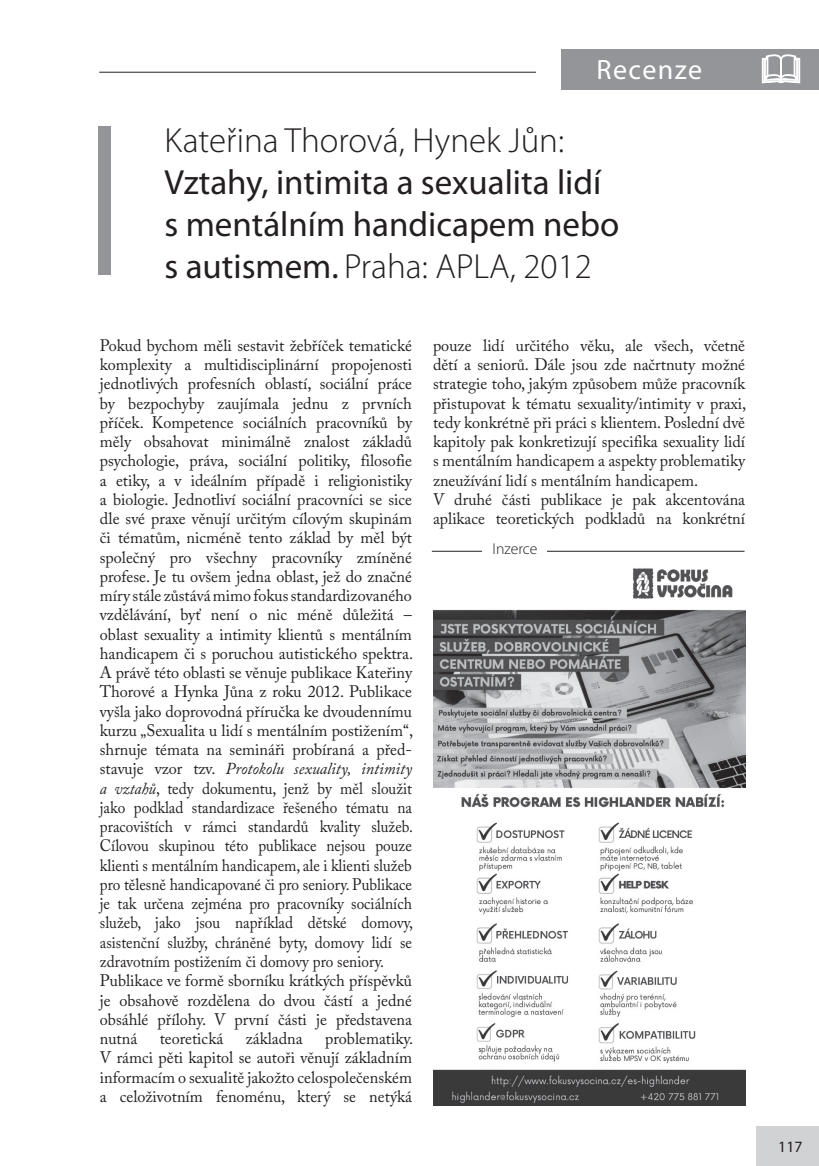
<style>
.page{position:relative;width:819px;height:1166px;background:#fff}
.page>*{position:absolute;margin:0;border:0;box-sizing:border-box;transform-origin:0 0}
.t1{font:35px/42px "Myriad Pro";color:#231f20}
.t2{font:300 35px "Myriad Pro";color:#231f20}
.t3{font:28px "Myriad Pro";letter-spacing:.05em;color:#fff}
.t4{font:16.62px/19.2px "Adobe Caslon Pro";color:#231f20}
.t5{font:300 15.75px "Myriad Pro";color:#231f20}
.t6{font:15.75px "Myriad Pro";color:#231f20}
.s1{font-weight:300}
.s2{font-style:italic}
</style>
<div class="page">
<div style="left:756px;top:1126px;width:63px;height:40px;background:#d1d2d4"></div>
<hr style="left:99px;top:72px;width:437px;height:1px;background:#231f20">
<div style="left:99px;top:126px;width:12px;height:149px;background:#939598"></div>
<div style="left:562px;top:50px;width:257px;height:40px;background:#939598"></div>
<svg style="left:761px;top:54px;width:39px;height:29px"></svg>
<img style="left:433px;top:568px;width:312px;height:537px">
<hr style="left:432px;top:551px;width:312px;height:1px;background:#231f20">
<div style="left:482px;top:542px;width:65px;height:21px;background:#fff"></div>
<h2 class="t3" style="left:596px;top:52px;width:107px">Recenze</h2>
<h1 class="t2" style="left:164px;top:121px;width:401px">Kateřina Thorová, Hynek Jůn:</h1>
<h1 class="t1" style="left:164px;top:160px;width:456px">Vztahy, intimita a sexualita lidí s mentálním handicapem nebo s autismem. <span class="s1">Praha: APLA, 2012</span></h1>
<p class="t4" style="left:100px;top:335px;width:315px">Pokud bychom měli sestavit žebříček tematické komplexity a multidisciplinární propojenosti jednotlivých profesních oblastí, sociální práce by bezpochyby zaujímala jednu z prvních příček. Kompetence sociálních pracovníků by měly obsahovat minimálně znalost základů psychologie, práva, sociální politiky, filosofie a etiky, a v ideálním případě i religionistiky a biologie. Jednotliví sociální pracovníci se sice dle své praxe věnují určitým cílovým skupinám či tématům, nicméně tento základ by měl být společný pro všechny pracovníky zmíněné profese. Je tu ovšem jedna oblast, jež do značné míry stále zůstává mimo fokus standardizovaného vzdělávání, byť není o nic méně důležitá – oblast sexuality a intimity klientů s mentálním handicapem či s poruchou autistického spektra.<br>A právě této oblasti se věnuje publikace Kateřiny Thorové a Hynka Jůna z roku 2012. Publikace vyšla jako doprovodná příručka ke dvoudennímu kurzu „Sexualita u lidí s mentálním postižením“, shrnuje témata na semináři probíraná a před&shy;stavuje vzor tzv. <span class="s2">Protokolu sexuality, intimity a vztahů</span>, tedy dokumentu, jenž by měl sloužit jako podklad standardizace řešeného tématu na pracovištích v rámci standardů kvality služeb.<br>Cílovou skupinou této publikace nejsou pouze klienti s mentálním handicapem, ale i klienti služeb pro tělesně handicapované či pro seniory. Publikace je tak určena zejména pro pracovníky sociálních služeb, jako jsou například dětské domovy, asistenční služby, chráněné byty, domovy lidí se zdravotním postižením či domovy pro seniory.<br>Publikace ve formě sborníku krátkých příspěvků je obsahově rozdělena do dvou částí a jedné obsáhlé přílohy. V první části je představena nutná</p>
<p class="t4" style="left:100px;top:1028px;width:315px;text-align:justify;text-indent:225px">problematiky.<br>V rámci pěti kapitol se autoři věnují základním informacím o sexualitě jakožto celospolečenském a celoživotním fenoménu, který se netýká</p>
<p class="t4" style="left:160px;top:1028px;width:65px">teoretická</p>
<p class="t4" style="left:246px;top:1028px;width:58px">základna</p>
<p class="t4" style="left:433px;top:335px;width:315px">pouze lidí určitého věku, ale všech, včetně dětí a seniorů. Dále jsou zde načrtnuty možné strategie toho, jakým způsobem může pracovník přistupovat k tématu sexuality/intimity v praxi, tedy konkrétně při práci s klientem. Poslední dvě kapitoly pak konkretizují specifika sexuality lidí s mentálním handicapem a aspekty problematiky zneužívání lidí s mentálním handicapem.<br>V druhé části publikace je pak akcentována aplikace teoretických podkladů na konkrétní</p>
<p class="t5" style="left:492px;top:540px;width:46px">Inzerce</p>
<p class="t6" style="left:778px;top:1137px;width:26px">117</p>
</div>
